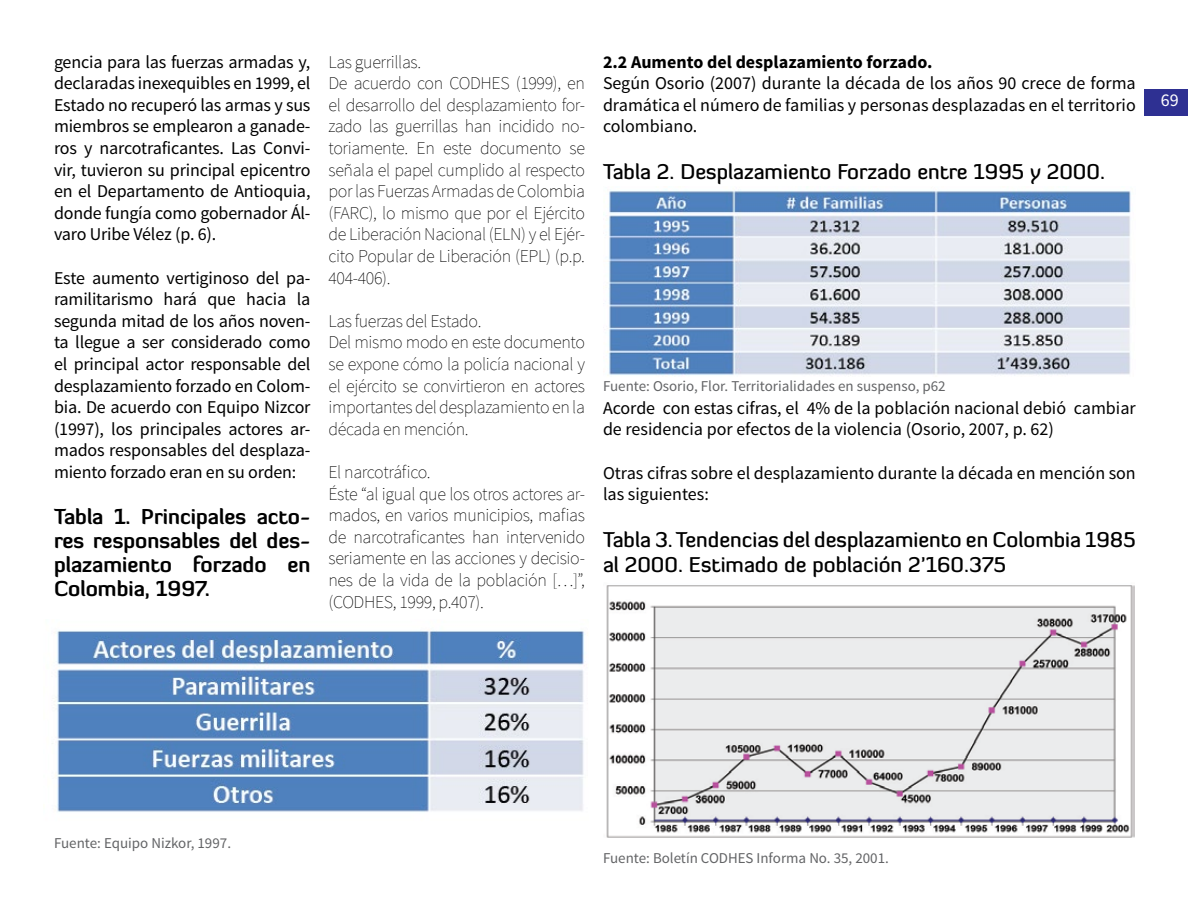
<style>
.page{position:relative;width:1188px;height:918px;background:#fff}
.page>*{position:absolute;margin:0;border:0;box-sizing:border-box;transform-origin:0 0}
.t1{font:500 21px/25.2px "Diavlo";color:#000}
.t2{font:700 21px/24px "Diavlo";color:#000;text-align:justify}
.t3{font:18px/21.6px "Source Sans Pro";color:#000;text-align:justify}
.t4{font:200 18px/21.6px "Source Sans Pro";letter-spacing:-.02em;color:#000}
.t5{font:700 18px "Source Sans Pro";color:#000}
.t6{font:18px "Source Sans Pro";color:#fff}
.t7{font:15px "Source Sans Pro";color:#636466}
</style>
<div class="page">
<div style="left:1145px;top:89px;width:43px;height:27px;background:#2e3092"></div>
<img style="left:55px;top:630px;width:530px;height:182px">
<img style="left:607px;top:189px;width:524px;height:187px">
<img style="left:606px;top:585px;width:529px;height:253px">
<p class="t3" style="left:54px;top:51px;width:258px">gencia para las fuerzas armadas y, declaradas inexequibles en 1999, el Estado no recuperó las armas y sus miembros se emplearon a ganade&shy;ros y narcotraficantes. Las Convi&shy;vir, tuvieron su principal epicentro en el Departamento de Antioquia, donde fungía como gobernador Ál&shy;varo Uribe Vélez (p. 6).</p>
<p class="t3" style="left:54px;top:267px;width:258px">Este aumento vertiginoso del pa&shy;ramilitarismo hará que hacia la segunda mitad de los años noven&shy;ta llegue a ser considerado como el principal actor responsable del desplazamiento forzado en Colom&shy;bia. De acuerdo con Equipo Nizcor (1997), los principales actores ar&shy;mados responsables del desplaza&shy;miento forzado eran en su orden:</p>
<p class="t2" style="left:54px;top:504px;width:258px">Tabla 1. Principales acto&shy;res responsables del des&shy;plazamiento forzado en Colombia, 1997.</p>
<p class="t4" style="left:328px;top:51px;width:258px">Las guerrillas.<br>De acuerdo con CODHES (1999), en el desarrollo del desplazamiento for&shy;zado las guerrillas han incidido no&shy;toriamente. En este documento se señala el papel cumplido al respecto por las Fuerzas Armadas de Colombia (FARC), lo mismo que por el Ejército de Liberación Nacional (ELN) y el Ejér&shy;cito Popular de Liberación (EPL) (p.p.<br>404-406).</p>
<p class="t4" style="left:328px;top:310px;width:258px">Las fuerzas del Estado.<br>Del mismo modo en este documento se expone cómo la policía nacional y el ejército se convirtieron en actores importantes del desplazamiento en la década en mención.</p>
<p class="t4" style="left:328px;top:461px;width:258px">El narcotráfico.<br>Éste “al igual que los otros actores ar&shy;mados, en varios municipios, mafias de narcotraficantes han intervenido seriamente en las acciones y decisio&shy;nes de la vida de la población […]”, (CODHES, 1999, p.407).</p>
<p class="t5" style="left:603px;top:50px;width:331px">2.2 Aumento del desplazamiento forzado.</p>
<p class="t3" style="left:603px;top:73px;width:534px">Según Osorio (2007) durante la década de los años 90 crece de forma dramática el número de familias y personas desplazadas en el territorio colombiano.</p>
<p class="t1" style="left:603px;top:159px;width:504px">Tabla 2. Desplazamiento Forzado entre 1995 y 2000.</p>
<p class="t7" style="left:603px;top:377px;width:344px">Fuente: Osorio, Flor. Territorialidades en suspenso, p62</p>
<p class="t3" style="left:603px;top:397px;width:534px">Acorde con estas cifras, el 4% de la población nacional debió cambiar de residencia por efectos de la violencia (Osorio, 2007, p. 62)</p>
<p class="t3" style="left:603px;top:462px;width:534px">Otras cifras sobre el desplazamiento durante la década en mención son las siguientes:</p>
<p class="t1" style="left:603px;top:527px;width:534px">Tabla 3. Tendencias del desplazamiento en Colombia 1985 al 2000. Estimado de población 2’160.375</p>
<p class="t6" style="left:1161px;top:89px;width:19px">69</p>
<p class="t7" style="left:54px;top:833px;width:179px">Fuente: Equipo Nizkor, 1997.</p>
<p class="t7" style="left:603px;top:849px;width:287px">Fuente: Boletín CODHES Informa No. 35, 2001.</p>
</div>
